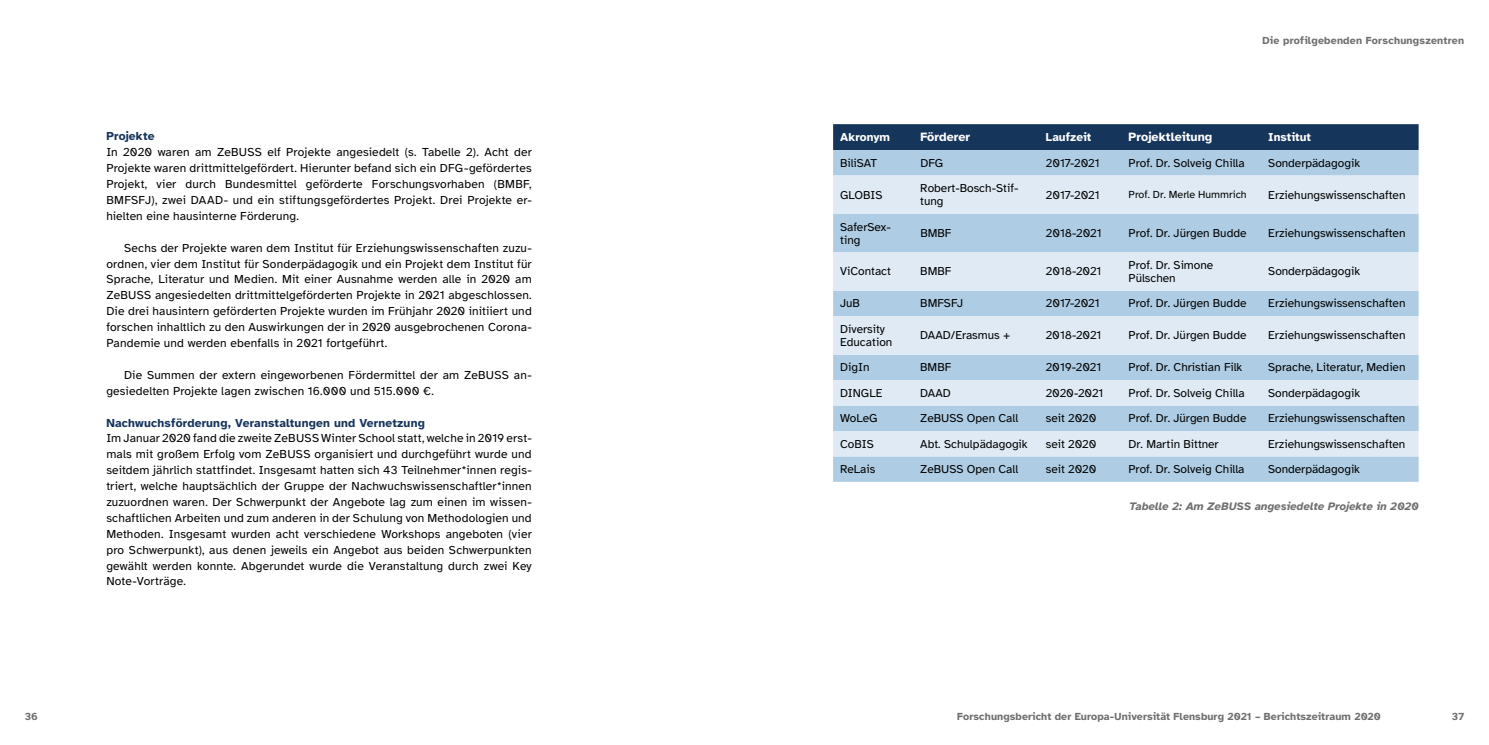
<style>
.page{position:relative;width:1489px;height:745px;background:#fff}
.page>*{position:absolute;margin:0;border:0;box-sizing:border-box;transform-origin:0 0}
.t1{font:700 12.5px "Atkinson Hyperlegible";letter-spacing:.005em;color:#fff}
.t2{font:12px/15.9px "Atkinson Hyperlegible";letter-spacing:.015em;color:#000;text-align:justify}
.t3{font:700 12px "Atkinson Hyperlegible";letter-spacing:.015em;color:#16355b}
.t4{font:11.88px/13px "Atkinson Hyperlegible";color:#000}
.t5{font:700 11.88px "Atkinson Hyperlegible";letter-spacing:.005em;color:#fff}
.t6{font:italic 700 11.25px "Atkinson Hyperlegible";letter-spacing:.01em;color:#706f6f}
.t7{font:700 10.62px "Atkinson Hyperlegible";letter-spacing:.01em;color:#706f6f}
.t8{font:10.62px "Atkinson Hyperlegible";color:#000}
</style>
<div class="page">
<div style="left:833px;top:124px;width:585px;height:26px;background:#16355b"></div>
<div style="left:833px;top:150px;width:585px;height:331px;background:#aecce3"></div>
<svg style="left:833px;top:175px;width:585px;height:281px;background:#cbdded"></svg>
<p class="t3" style="left:106px;top:129px;width:50px">Projekte</p>
<p class="t2" style="left:106px;top:144px;width:427px">In 2020 waren am ZeBUSS elf Projekte angesiedelt (s. Tabelle 2). Acht der Projekte waren drittmittelgefördert. Hierunter befand sich ein DFG-gefördertes Projekt, vier durch Bundesmittel geförderte Forschungsvorhaben (BMBF, BMFSFJ), zwei DAAD- und ein stiftungsgefördertes Projekt. Drei Projekte er&shy;hielten eine hausinterne Förderung.</p>
<p class="t2" style="left:106px;top:240px;width:427px;text-indent:18px">Sechs der Projekte waren dem Institut für Erziehungswissenschaften zuzu&shy;ordnen, vier dem Institut für Sonderpädagogik und ein Projekt dem Institut für Sprache, Literatur und Medien. Mit einer Ausnahme werden alle in 2020 am ZeBUSS angesiedelten drittmittelgeförderten Projekte in 2021 abgeschlossen.<br>Die drei hausintern geförderten Projekte wurden im Frühjahr 2020 initiiert und forschen inhaltlich zu den Auswirkungen der in 2020 ausgebrochenen Corona-Pandemie und werden ebenfalls in 2021 fortgeführt.</p>
<p class="t2" style="left:106px;top:367px;width:427px;text-indent:18px">Die Summen der extern eingeworbenen Fördermittel der am ZeBUSS an&shy;gesiedelten Projekte lagen zwischen 16.000 und 515.000 €.</p>
<p class="t3" style="left:106px;top:415px;width:320px">Nachwuchsförderung, Veranstaltungen und Vernetzung</p>
<p class="t2" style="left:106px;top:430px;width:427px">Im Januar 2020 fand die zweite ZeBUSS Winter School statt, welche in 2019 erst&shy;mals mit großem Erfolg vom ZeBUSS organisiert und durchgeführt wurde und seitdem jährlich stattfindet. Insgesamt hatten sich 43 Teilnehmer*innen regis&shy;triert, welche hauptsächlich der Gruppe der Nachwuchswissenschaftler*innen zuzuordnen waren. Der Schwerpunkt der Angebote lag zum einen im wissen&shy;schaftlichen Arbeiten und zum anderen in der Schulung von Methodologien und Methoden. Insgesamt wurden acht verschiedene Workshops angeboten (vier pro Schwerpunkt), aus denen jeweils ein Angebot aus beiden Schwerpunkten gewählt werden konnte. Abgerundet wurde die Veranstaltung durch zwei Key Note-Vorträge.</p>
<p class="t7" style="left:1262px;top:34px;width:203px">Die profilgebenden Forschungszentren</p>
<p class="t5" style="left:840px;top:130px;width:51px">Akronym</p>
<p class="t1" style="left:920px;top:130px;width:51px">Förderer</p>
<p class="t5" style="left:1045px;top:130px;width:47px">Laufzeit</p>
<p class="t1" style="left:1128px;top:130px;width:85px">Projektleitung</p>
<p class="t5" style="left:1268px;top:130px;width:44px">Institut</p>
<p class="t4" style="left:840px;top:156px;width:38px">BiliSAT</p>
<p class="t4" style="left:920px;top:156px;width:24px">DFG</p>
<p class="t4" style="left:1045px;top:156px;width:55px">2017-2021</p>
<p class="t4" style="left:1128px;top:156px;width:117px">Prof. Dr. Solveig Chilla</p>
<p class="t4" style="left:1268px;top:156px;width:93px">Sonderpädagogik</p>
<p class="t4" style="left:840px;top:188px;width:44px">GLOBIS</p>
<p class="t4" style="left:920px;top:182px;width:100px">Robert-Bosch-Stif&shy;tung</p>
<p class="t4" style="left:1045px;top:188px;width:55px">2017-2021</p>
<p class="t8" style="left:1128px;top:188px;width:120px">Prof. Dr. Merle Hummrich</p>
<p class="t4" style="left:1268px;top:188px;width:139px">Erziehungswissenschaften</p>
<p class="t4" style="left:840px;top:220px;width:52px">SaferSex&shy;ting</p>
<p class="t4" style="left:920px;top:226px;width:32px">BMBF</p>
<p class="t4" style="left:1045px;top:226px;width:57px">2018-2021</p>
<p class="t4" style="left:1128px;top:226px;width:119px">Prof. Dr. Jürgen Budde</p>
<p class="t4" style="left:1268px;top:226px;width:139px">Erziehungswissenschaften</p>
<p class="t4" style="left:840px;top:265px;width:52px">ViContact</p>
<p class="t4" style="left:920px;top:265px;width:32px">BMBF</p>
<p class="t4" style="left:1045px;top:265px;width:57px">2018-2021</p>
<p class="t4" style="left:1128px;top:258px;width:86px">Prof. Dr. Simone<br>Pülschen</p>
<p class="t4" style="left:1268px;top:265px;width:93px">Sonderpädagogik</p>
<p class="t4" style="left:840px;top:297px;width:21px">JuB</p>
<p class="t4" style="left:920px;top:297px;width:44px">BMFSFJ</p>
<p class="t4" style="left:1045px;top:297px;width:55px">2017-2021</p>
<p class="t4" style="left:1128px;top:297px;width:119px">Prof. Dr. Jürgen Budde</p>
<p class="t4" style="left:1268px;top:297px;width:139px">Erziehungswissenschaften</p>
<p class="t4" style="left:840px;top:322px;width:54px">Diversity<br>Education</p>
<p class="t4" style="left:920px;top:329px;width:91px">DAAD/Erasmus +</p>
<p class="t4" style="left:1045px;top:329px;width:57px">2018-2021</p>
<p class="t4" style="left:1128px;top:329px;width:119px">Prof. Dr. Jürgen Budde</p>
<p class="t4" style="left:1268px;top:329px;width:139px">Erziehungswissenschaften</p>
<p class="t4" style="left:840px;top:361px;width:31px">DigIn</p>
<p class="t4" style="left:920px;top:361px;width:32px">BMBF</p>
<p class="t4" style="left:1045px;top:361px;width:57px">2019-2021</p>
<p class="t4" style="left:1128px;top:361px;width:115px">Prof. Dr. Christian Filk</p>
<p class="t4" style="left:1268px;top:361px;width:139px">Sprache, Literatur, Medien</p>
<p class="t4" style="left:840px;top:386px;width:44px">DINGLE</p>
<p class="t4" style="left:920px;top:386px;width:32px">DAAD</p>
<p class="t4" style="left:1045px;top:386px;width:59px">2020-2021</p>
<p class="t4" style="left:1128px;top:386px;width:117px">Prof. Dr. Solveig Chilla</p>
<p class="t4" style="left:1268px;top:386px;width:93px">Sonderpädagogik</p>
<p class="t4" style="left:840px;top:411px;width:39px">WoLeG</p>
<p class="t4" style="left:920px;top:411px;width:99px">ZeBUSS Open Call</p>
<p class="t4" style="left:1045px;top:411px;width:52px">seit 2020</p>
<p class="t4" style="left:1128px;top:411px;width:119px">Prof. Dr. Jürgen Budde</p>
<p class="t4" style="left:1268px;top:411px;width:139px">Erziehungswissenschaften</p>
<p class="t4" style="left:840px;top:437px;width:35px">CoBIS</p>
<p class="t4" style="left:920px;top:437px;width:109px">Abt. Schulpädagogik</p>
<p class="t4" style="left:1045px;top:437px;width:52px">seit 2020</p>
<p class="t4" style="left:1128px;top:437px;width:92px">Dr. Martin Bittner</p>
<p class="t4" style="left:1268px;top:437px;width:139px">Erziehungswissenschaften</p>
<p class="t4" style="left:840px;top:462px;width:37px">ReLais</p>
<p class="t4" style="left:920px;top:462px;width:99px">ZeBUSS Open Call</p>
<p class="t4" style="left:1045px;top:462px;width:52px">seit 2020</p>
<p class="t4" style="left:1128px;top:462px;width:117px">Prof. Dr. Solveig Chilla</p>
<p class="t4" style="left:1268px;top:462px;width:93px">Sonderpädagogik</p>
<p class="t6" style="left:1129px;top:500px;width:291px">Tabelle 2: Am ZeBUSS angesiedelte Projekte in 2020</p>
<p class="t7" style="left:25px;top:710px;width:15px">36</p>
<p class="t7" style="left:957px;top:710px;width:425px">Forschungsbericht der Europa-Universität Flensburg 2021 – Berichtszeitraum 2020</p>
<p class="t7" style="left:1451px;top:710px;width:14px">37</p>
</div>
